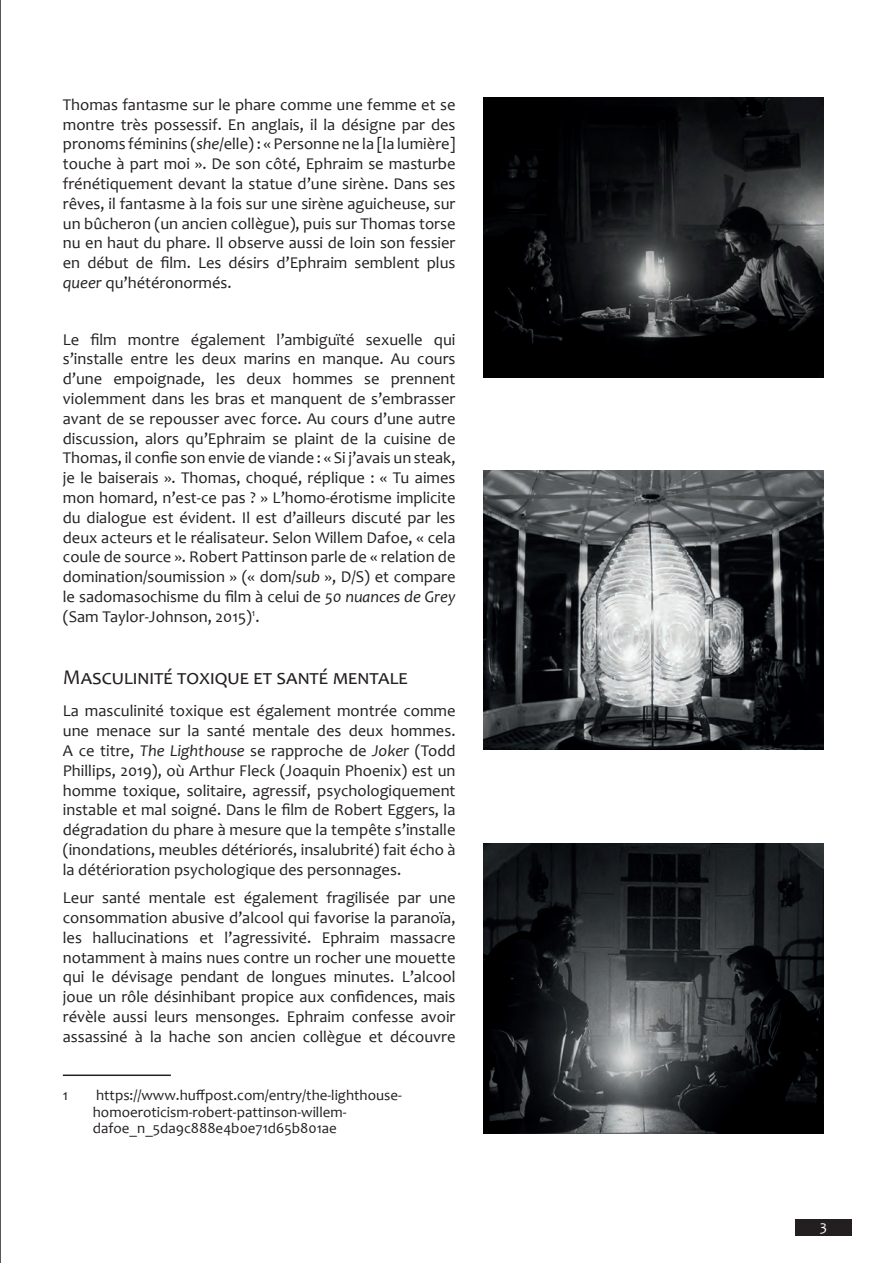
<style>
.page{position:relative;width:893px;height:1263px;background:#fff}
.page>*{position:absolute;margin:0;border:0;box-sizing:border-box;transform-origin:0 0}
.t1{font:21px "Candara";letter-spacing:.055em;color:#231f20}
.t2{font:16.5px/19.8px "Candara";color:#231f20;text-align:justify}
.t3{font:15px/16.5px "Candara";color:#231f20}
.t4{font:15px "Candara";color:#fff}
.s1{font-style:italic}
</style>
<div class="page">
<div style="left:795px;top:1220px;width:57px;height:16px;background:#231f20"></div>
<hr style="left:0;top:0;width:1px;height:1263px;background:#231f20">
<img style="left:484px;top:471px;width:339px;height:279px">
<hr style="left:63px;top:1074px;width:108px;height:2px;background:#231f20">
<img style="left:484px;top:843px;width:339px;height:290px">
<img style="left:484px;top:98px;width:339px;height:279px">
<p class="t2" style="left:63px;top:94px;width:394px">Thomas fantasme sur le phare comme une femme et se montre très possessif. En anglais, il la désigne par des pronoms féminins (<span class="s1">she</span>/elle) : « Personne ne la [la lumière] touche à part moi ». De son côté, Ephraim se masturbe frénétiquement devant la statue d’une sirène. Dans ses rêves, il fantasme à la fois sur une sirène aguicheuse, sur un bûcheron (un ancien collègue), puis sur Thomas torse nu en haut du phare. Il observe aussi de loin son fessier en début de film. Les désirs d’Ephraim semblent plus <span class="s1">queer</span> qu’hétéronormés.</p>
<p class="t2" style="left:63px;top:329px;width:394px">Le film montre également l’ambiguïté sexuelle qui s’installe entre les deux marins en manque. Au cours d’une empoignade, les deux hommes se prennent violemment dans les bras et manquent de s’embrasser avant de se repousser avec force. Au cours d’une autre discussion, alors qu’Ephraim se plaint de la cuisine de Thomas, il confie son envie de viande : « Si j’avais un steak, je le baiserais ». Thomas, choqué, réplique : « Tu aimes mon homard, n’est-ce pas ? » L’homo-érotisme implicite du dialogue est évident. Il est d’ailleurs discuté par les deux acteurs et le réalisateur. Selon Willem Dafoe, « cela coule de source ». Robert Pattinson parle de « relation de domination/soumission » (« dom/<span class="s1">sub</span> », D/S) et compare le sadomasochisme du film à celui de <span class="s1">50 nuances de Grey </span>(Sam Taylor-Johnson, 2015)<sup>1</sup>.</p>
<p class="t1" style="left:63px;top:664px;width:346px">Masculinité toxique et santé mentale</p>
<p class="t2" style="left:63px;top:701px;width:394px">La masculinité toxique est également montrée comme une menace sur la santé mentale des deux hommes.<br>A ce titre, <span class="s1">The Lighthouse</span> se rapproche de <span class="s1">Joker</span> (Todd Phillips, 2019), où Arthur Fleck (Joaquin Phoenix) est un homme toxique, solitaire, agressif, psychologiquement instable et mal soigné. Dans le film de Robert Eggers, la dégradation du phare à mesure que la tempête s’installe (inondations, meubles détériorés, insalubrité) fait écho à la détérioration psychologique des personnages.</p>
<p class="t2" style="left:63px;top:888px;width:394px">Leur santé mentale est également fragilisée par une consommation abusive d’alcool qui favorise la paranoïa, les hallucinations et l’agressivité. Ephraim massacre notamment à mains nues contre un rocher une mouette qui le dévisage pendant de longues minutes. L’alcool joue un rôle désinhibant propice aux confidences, mais révèle aussi leurs mensonges. Ephraim confesse avoir assassiné à la hache son ancien collègue et découvre</p>
<p class="t3" style="left:63px;top:1087px;width:7px">1</p>
<p class="t3" style="left:93px;top:1087px;width:311px">https://www.huffpost.com/entry/the-lighthouse&shy;homoeroticism-robert-pattinson-willem&shy;dafoe_n_5da9c888e4b0e71d65b801ae</p>
<p class="t4" style="left:820px;top:1216px;width:9px">3</p>
</div>
